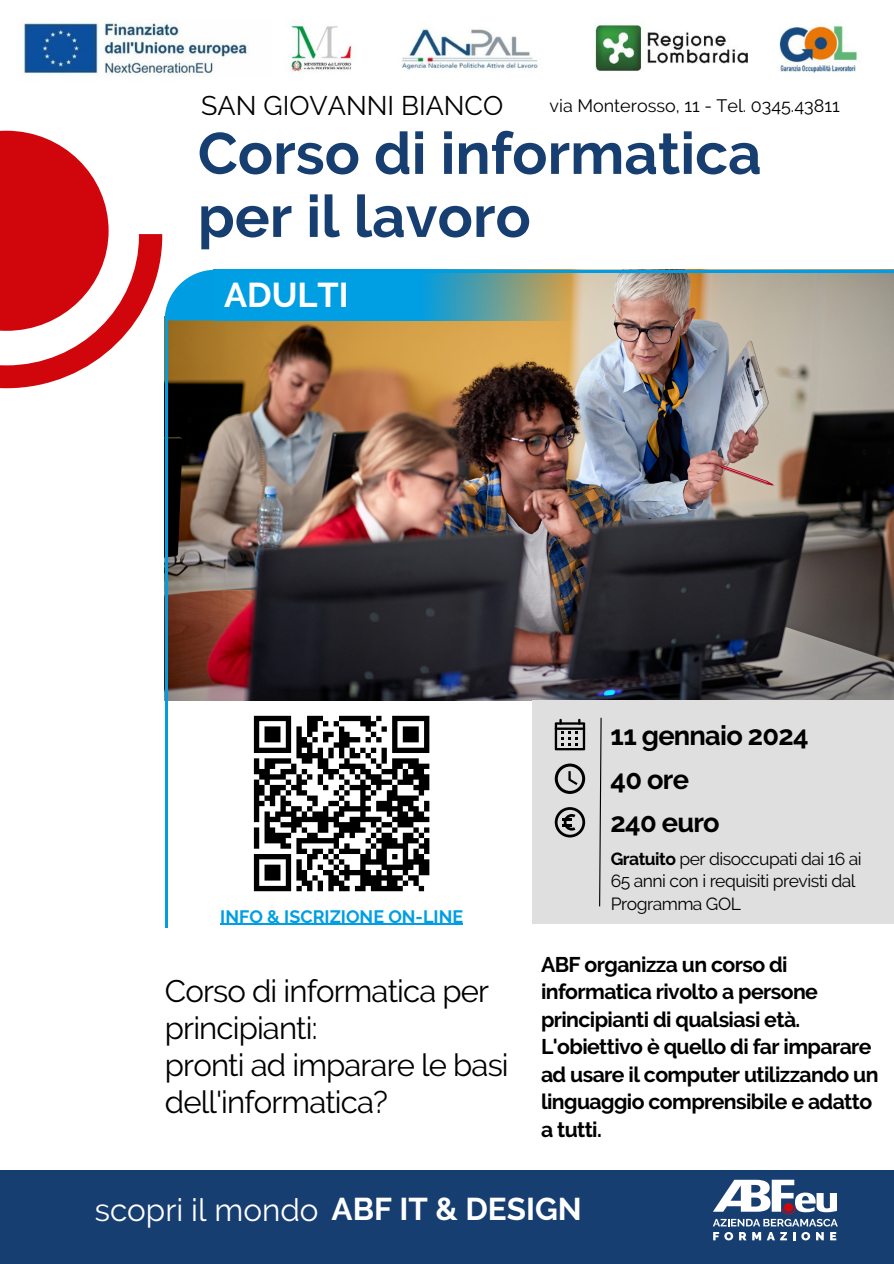
<style>
.page{position:relative;width:894px;height:1264px;background:#fff}
.page>*{position:absolute;margin:0;border:0;box-sizing:border-box;transform-origin:0 0}
.t1{font:700 58.2px/63px "Raleway";color:#173e71}
.t2{font:700 34.35px "Raleway";color:#fff}
.t3{font:31.35px "Raleway";color:#fff}
.t4{font:31.05px/37px "Raleway";letter-spacing:-.03em;color:#000}
.t5{font:700 27.3px "Raleway";letter-spacing:-.03em;color:#000}
.t6{font:26.85px "Raleway";color:#000}
.t7{font:700 21.15px/27.5px "Raleway";letter-spacing:-.03em;color:#000}
.t8{font:18px "Raleway";color:#000}
.t9{font:700 17.85px "Raleway";color:#009ee3}
.t10{font:17.55px/22.5px "Raleway";letter-spacing:-.03em;color:#000}
.s1{font-weight:700}
</style>
<div class="page">
<img style="left:23px;top:20px;width:837px;height:56px">
<img style="left:167px;top:272px;width:725px;height:429px">
<img style="left:215px;top:270px;width:368px;height:50px">
<svg style="left:0;top:131px;width:215px;height:257px"></svg>
<hr style="left:165px;top:320px;width:2px;height:607px;background:#009de2">
<hr style="left:246px;top:270px;width:647px;height:2px;background:#009de2">
<div style="left:0;top:1170px;width:893px;height:93px;background:#173e71"></div>
<svg style="left:713px;top:1179px;width:124px;height:61px"></svg>
<hr style="left:220px;top:923px;width:243px;height:1px;background:#009ee3">
<div style="left:532px;top:700px;width:361px;height:224px;background:#dfdfdf"></div>
<svg style="left:599px;top:717px;width:3px;height:190px"></svg>
<svg style="left:554px;top:718px;width:31px;height:32px"></svg>
<svg style="left:554px;top:763px;width:31px;height:31px"></svg>
<svg style="left:554px;top:807px;width:31px;height:30px"></svg>
<svg style="left:253px;top:715px;width:177px;height:177px"></svg>
<p class="t6" style="left:201px;top:90px;width:303px">SAN GIOVANNI BIANCO</p>
<p class="t8" style="left:549px;top:95px;width:291px">via Monterosso, 11 - Tel. 0345.43811</p>
<p class="t1" style="left:198px;top:122px;width:565px">Corso di informatica per il lavoro</p>
<p class="t2" style="left:224px;top:274px;width:126px">ADULTI</p>
<p class="t9" style="left:220px;top:905px;width:244px">INFO &amp; ISCRIZIONE ON-LINE</p>
<p class="t4" style="left:165px;top:972px;width:326px">Corso di informatica per principianti:</p>
<p class="t4" style="left:165px;top:1046px;width:345px">pronti ad imparare le basi dell'informatica?</p>
<p class="t5" style="left:610px;top:719px;width:199px">11 gennaio 2024</p>
<p class="t5" style="left:610px;top:763px;width:80px">40 ore</p>
<p class="t5" style="left:610px;top:806px;width:111px">240 euro</p>
<p class="t10" style="left:610px;top:847px;width:252px"><span class="s1">Gratuito</span> per disoccupati dai 16 ai<br>65 anni con i requisiti previsti dal<br>Programma GOL</p>
<p class="t7" style="left:541px;top:950px;width:339px">ABF organizza un corso di informatica rivolto a persone principianti di qualsiasi età.<br>L'obiettivo è quello di far imparare ad usare il computer utilizzando un linguaggio comprensibile e adatto a tutti.</p>
<p class="t3" style="left:95px;top:1191px;width:488px">scopri il mondo <span class="s1">ABF IT &amp; DESIGN</span></p>
</div>
